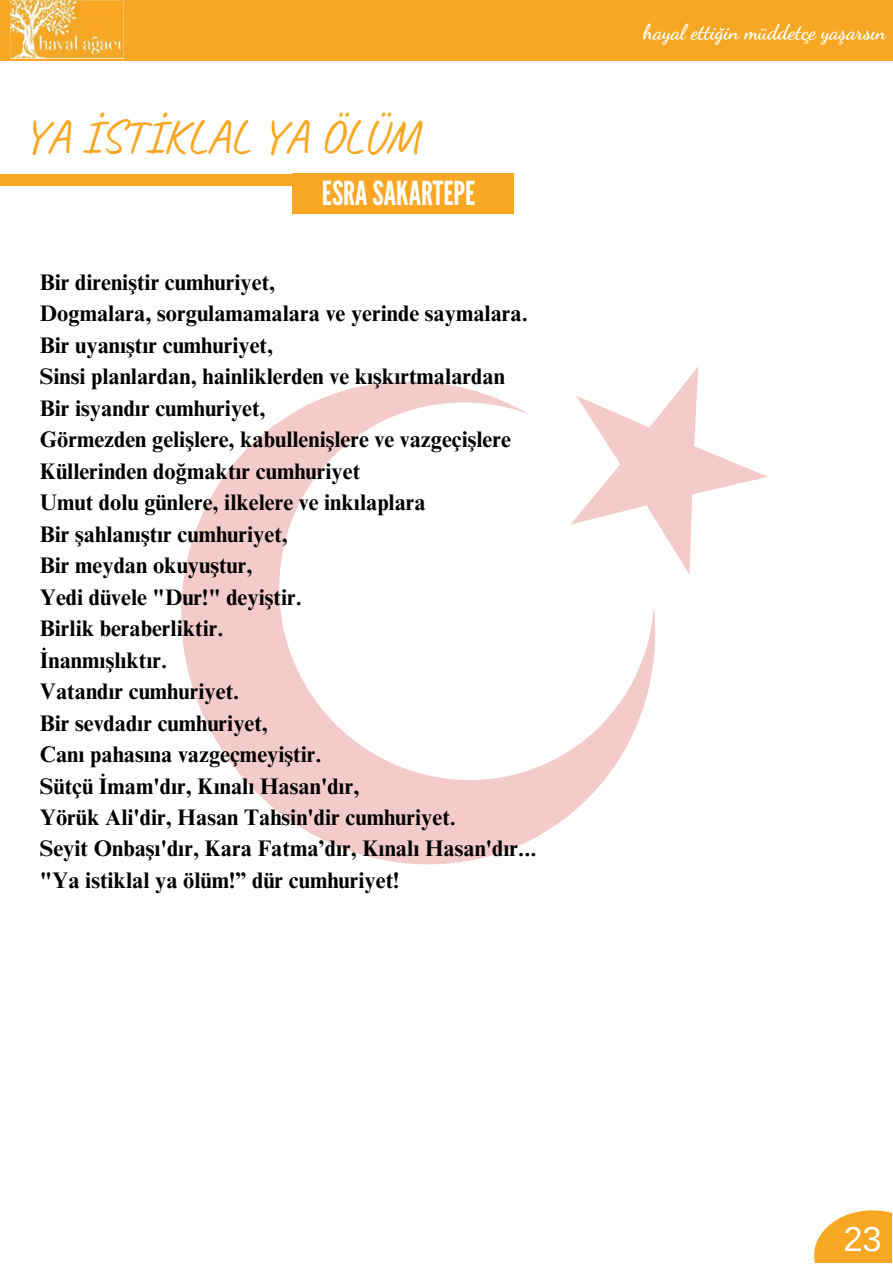
<style>
.page{position:relative;width:893px;height:1264px;background:#fff}
.page>*{position:absolute;margin:0;border:0;box-sizing:border-box;transform-origin:0 0}
.t1{font:46.8px "Caveat";color:#f7a723}
.t2{font:34.5px "Arimo";color:#fff}
.t3{font:33px "League Gothic";color:#fff}
.t4{font:700 22.5px "Times NRMT Pro";color:#000}
.t5{font:700 21px "Dancing Script";color:#fff}
</style>
<div class="page">
<svg style="left:181px;top:381px;width:475px;height:484px"></svg>
<svg style="left:513px;top:367px;width:255px;height:247px"></svg>
<div style="left:0;top:0;width:892px;height:61px;background:#f7a723"></div>
<img style="left:10px;top:1px;width:114px;height:57px">
<svg style="left:814px;top:1210px;width:77px;height:52px;background:#f8b444"></svg>
<div style="left:0;top:173px;width:513px;height:12px;background:#f7a723"></div>
<div style="left:292px;top:174px;width:221px;height:40px;background:#f7a723"></div>
<p class="t1" style="left:23px;top:107px;width:398px">YA İSTİKLAL YA ÖLÜM</p>
<p class="t3" style="left:322px;top:175px;width:155px">ESRASAKARTEPE</p>
<p class="t4" style="left:40px;top:273px;width:237px">Bir direniştir cumhuriyet,</p>
<p class="t4" style="left:40px;top:305px;width:489px">Dogmalara, sorgulamamalara ve yerinde saymalara.</p>
<p class="t4" style="left:40px;top:336px;width:235px">Bir uyanıştır cumhuriyet,</p>
<p class="t4" style="left:40px;top:368px;width:466px">Sinsi planlardan, hainliklerden ve kışkırtmalardan</p>
<p class="t4" style="left:40px;top:399px;width:227px">Bir isyandır cumhuriyet,</p>
<p class="t4" style="left:40px;top:431px;width:472px">Görmezden gelişlere, kabullenişlere ve vazgeçişlere</p>
<p class="t4" style="left:40px;top:462px;width:322px">Küllerinden doğmaktır cumhuriyet</p>
<p class="t4" style="left:40px;top:494px;width:387px">Umut dolu günlere, ilkelere ve inkılaplara</p>
<p class="t4" style="left:40px;top:525px;width:249px">Bir şahlanıştır cumhuriyet,</p>
<p class="t4" style="left:40px;top:557px;width:214px">Bir meydan okuyuştur,</p>
<p class="t4" style="left:40px;top:588px;width:263px">Yedi düvele "Dur!" deyiştir.</p>
<p class="t4" style="left:40px;top:620px;width:185px">Birlik beraberliktir.</p>
<p class="t4" style="left:40px;top:651px;width:129px">İnanmışlıktır.</p>
<p class="t4" style="left:40px;top:683px;width:201px">Vatandır cumhuriyet.</p>
<p class="t4" style="left:40px;top:714px;width:230px">Bir sevdadır cumhuriyet,</p>
<p class="t4" style="left:40px;top:746px;width:283px">Canı pahasına vazgeçmeyiştir.</p>
<p class="t4" style="left:40px;top:777px;width:321px">Sütçü İmam'dır, Kınalı Hasan'dır,</p>
<p class="t4" style="left:40px;top:808px;width:417px">Yörük Ali'dir, Hasan Tahsin'dir cumhuriyet.</p>
<p class="t4" style="left:40px;top:840px;width:498px">Seyit Onbaşı'dır, Kara Fatma’dır, Kınalı Hasan'dır...</p>
<p class="t4" style="left:40px;top:871px;width:361px">"Ya istiklal ya ölüm!” dür cumhuriyet!</p>
<p class="t5" style="left:643px;top:20px;width:245px">hayal ettiğin müddetçe yaşarsın</p>
<p class="t2" style="left:843px;top:1219px;width:40px">23</p>
</div>
